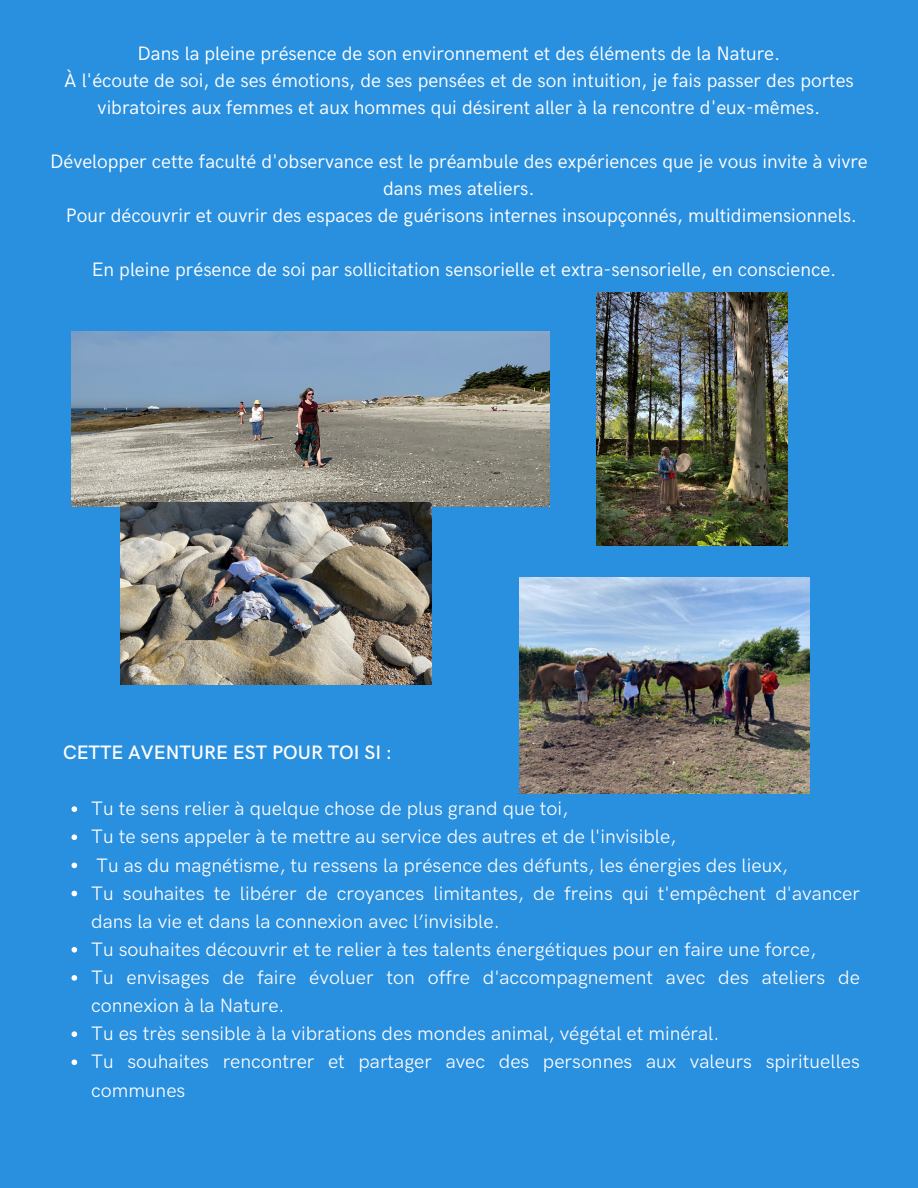
<style>
.page{position:relative;width:918px;height:1188px;background:#298fdf}
.page>*{position:absolute;margin:0;border:0;box-sizing:border-box;transform-origin:0 0}
.t1{font:19.5px/28.2px "HK Grotesk Pro";color:#fff}
.t2{font:19.5px/27px "HK Grotesk";color:#fff;text-align:center}
.t3{font:600 19.5px "HK Grotesk Pro";color:#fff}
</style>
<div class="page">
<img style="left:72px;top:331px;width:478px;height:176px">
<img style="left:121px;top:503px;width:310px;height:182px">
<img style="left:520px;top:577px;width:289px;height:216px">
<img style="left:597px;top:292px;width:190px;height:253px">
<svg style="left:72px;top:806px;width:5px;height:6px"></svg>
<svg style="left:72px;top:834px;width:5px;height:6px"></svg>
<svg style="left:72px;top:863px;width:5px;height:5px"></svg>
<svg style="left:72px;top:891px;width:5px;height:5px"></svg>
<svg style="left:72px;top:947px;width:5px;height:6px"></svg>
<svg style="left:72px;top:975px;width:5px;height:6px"></svg>
<svg style="left:72px;top:1031px;width:5px;height:6px"></svg>
<svg style="left:72px;top:1059px;width:5px;height:6px"></svg>
<p class="t2" style="left:64px;top:41px;width:791px">Dans la pleine présence de son environnement et des éléments de la Nature.<br>À l'écoute de soi, de ses émotions, de ses pensées et de son intuition, je fais passer des portes vibratoires aux femmes et aux hommes qui désirent aller à la rencontre d'eux-mêmes.</p>
<p class="t2" style="left:50px;top:149px;width:819px">Développer cette faculté d'observance est le préambule des expériences que je vous invite à vivre dans mes ateliers.<br>Pour découvrir et ouvrir des espaces de guérisons internes insoupçonnés, multidimensionnels.</p>
<p class="t2" style="left:92px;top:257px;width:746px">En pleine présence de soi par sollicitation sensorielle et extra-sensorielle, en conscience.</p>
<p class="t3" style="left:63px;top:742px;width:331px">CETTE AVENTURE EST POUR TOI SI :</p>
<p class="t1" style="left:91px;top:795px;width:770px">Tu te sens relier à quelque chose de plus grand que toi,<br>Tu te sens appeler à te mettre au service des autres et de l'invisible,<br>Tu as du magnétisme, tu ressens la présence des défunts, les énergies des lieux,<br>Tu souhaites te libérer de croyances limitantes, de freins qui t'empêchent d'avancer dans la vie et dans la connexion avec l’invisible.<br>Tu souhaites découvrir et te relier à tes talents énergétiques pour en faire une force,<br>Tu envisages de faire évoluer ton offre d'accompagnement avec des ateliers de connexion à la Nature.<br>Tu es très sensible à la vibrations des mondes animal, végétal et minéral.<br>Tu souhaites rencontrer et partager avec des personnes aux valeurs spirituelles communes</p>
</div>
